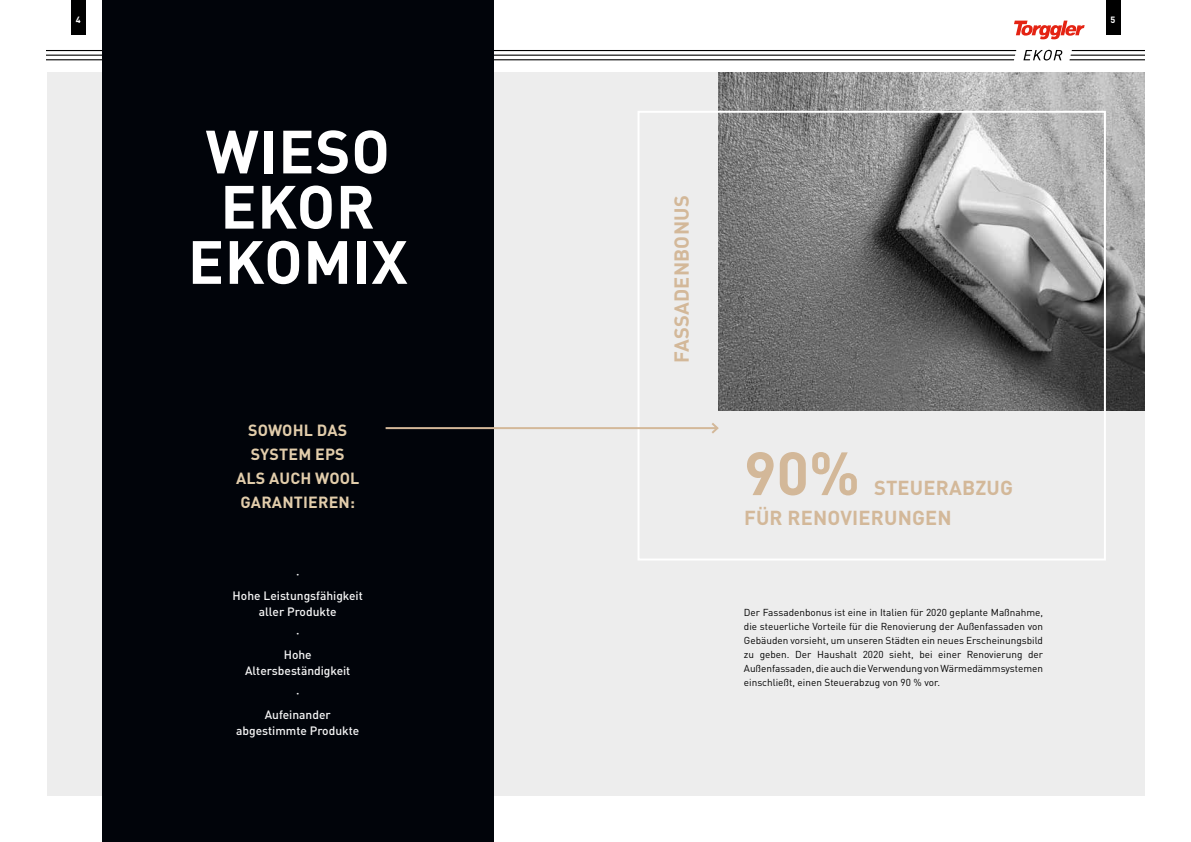
<style>
.page{position:relative;width:1191px;height:842px;background:#fff}
.page>*{position:absolute;margin:0;border:0;box-sizing:border-box;transform-origin:0 0}
.t1{font:700 60px/55.2px "DIN Pro";letter-spacing:.01em;color:#fff;text-align:center}
.t2{font:700 60px "DIN Pro";color:#d3b899}
.t3{font:700 20px/30px "DIN Pro";letter-spacing:.01em;color:#d3b899}
.t4{font:700 16px/24px "DIN Pro";letter-spacing:.01em;color:#e2cdab;text-align:center}
.t5{font:500 12px/21.7px "DIN Pro";color:#f6f6f6;text-align:center}
.t6{font:10px/14px "DIN Pro";color:#000;text-align:justify}
.t7{font:700 9px "DIN Pro";color:#fff}
</style>
<div class="page">
<div style="left:47px;top:72px;width:1097px;height:723px;background:#ededed"></div>
<img style="left:719px;top:72px;width:425px;height:339px">
<svg style="left:1023px;top:50px;width:39px;height:10px"></svg>
<hr style="left:47px;top:50px;width:969px;height:1px;background:#000">
<hr style="left:1071px;top:50px;width:73px;height:1px;background:#000">
<hr style="left:47px;top:55px;width:968px;height:1px;background:#000">
<hr style="left:1070px;top:55px;width:74px;height:1px;background:#000">
<hr style="left:47px;top:59px;width:967px;height:1px;background:#000">
<hr style="left:1069px;top:59px;width:75px;height:1px;background:#000">
<svg style="left:1014px;top:21px;width:70px;height:18px"></svg>
<div style="left:102px;top:0;width:391px;height:842px;background:#01040a"></div>
<div style="left:637px;top:111px;width:469px;height:449px;border:2px solid #fff"></div>
<hr style="left:385px;top:427px;width:332px;height:2px;background:#d3b899">
<svg style="left:709px;top:423px;width:10px;height:11px"></svg>
<div style="left:1106px;top:0;width:14px;height:35px;background:#000"></div>
<div style="left:71px;top:0;width:14px;height:35px;background:#000"></div>
<p class="t7" style="left:76px;top:12px;width:6px">4</p>
<p class="t7" style="left:1110px;top:12px;width:6px">5</p>
<h1 class="t1" style="left:188px;top:117px;width:221px">WIESO<br>EKOR<br>EKOMIX</h1>
<h3 class="t4" style="left:236px;top:417px;width:125px">SOWOHL DAS<br>SYSTEM EPS<br>ALS AUCH WOOL<br>GARANTIEREN:</h3>
<p class="t5" style="left:233px;top:562px;width:132px">·<br>Hohe Leistungsfähigkeit</p>
<p class="t5" style="left:259px;top:599px;width:79px">aller Produkte ·<br>Hohe</p>
<p class="t5" style="left:245px;top:659px;width:107px">Altersbeständigkeit ·<br>Aufeinander</p>
<p class="t5" style="left:236px;top:718px;width:125px">abgestimmte Produkte</p>
<h2 class="t3" style="left:664px;top:363px;width:168px;rotate:-90deg">FASSADENBONUS</h2>
<h1 class="t2" style="left:744px;top:423px;width:118px">90%</h1>
<h2 class="t3" style="left:744px;top:470px;width:271px;text-indent:130px">STEUERABZUG<br>FÜR RENOVIERUNGEN</h2>
<p class="t6" style="left:744px;top:604px;width:301px">Der Fassadenbonus ist eine in Italien für 2020 geplante Maßnahme, die steuerliche Vorteile für die Renovierung der Außenfassaden von Gebäuden vorsieht, um unseren Städten ein neues Erscheinungsbild zu geben. Der Haushalt 2020 sieht, bei einer Renovierung der Außenfassaden, die auch die Verwendung von Wärmedämmsystemen einschließt, einen Steuerabzug von 90 % vor.</p>
</div>
